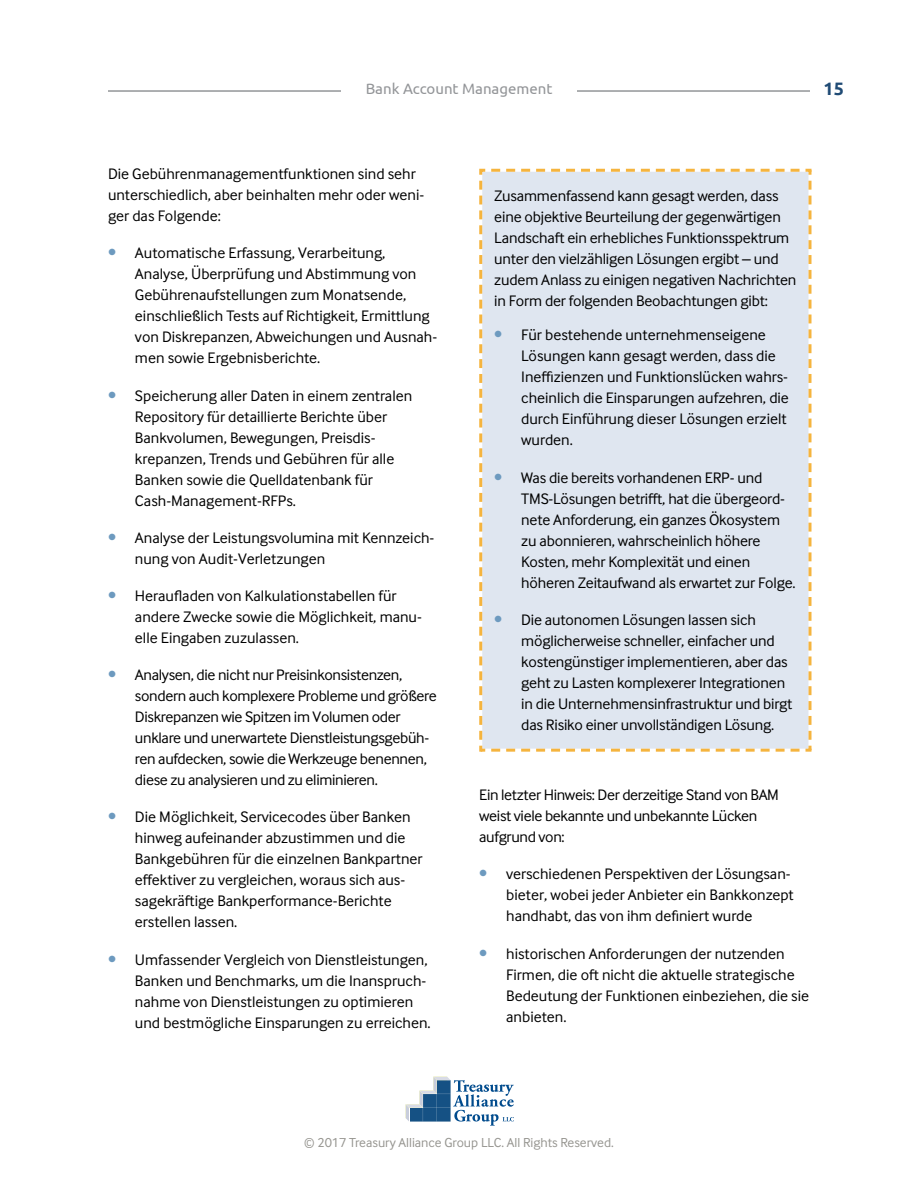
<style>
.page{position:relative;width:918px;height:1188px;background:#fff}
.page>*{position:absolute;margin:0;border:0;box-sizing:border-box;transform-origin:0 0}
.t1{font:700 18px "Ubuntu";color:#204b75}
.t2{font:15.75px/21px "Inter Face";color:#000}
.t3{font:15.75px/21px "Inter Face";letter-spacing:-.02em;color:#000}
.t4{font:15px "Ubuntu";color:#939598}
.t5{font:13.5px "Inter Face";color:#969590}
.s1{font-weight:700;color:#6d9abf}
</style>
<div class="page">
<hr style="left:108px;top:90px;width:702px;height:2px;background:#939598">
<svg style="left:405px;top:1076px;width:109px;height:50px"></svg>
<div style="left:341px;top:73px;width:236px;height:31px;background:#fff"></div>
<svg style="left:479px;top:168px;width:333px;height:578px;background:#e4e3df"></svg>
<div style="left:491px;top:169px;width:321px;height:571px;background:#dfe6f0"></div>
<svg style="left:479px;top:746px;width:333px;height:6px"></svg>
<p class="t4" style="left:366px;top:80px;width:188px">Bank Account Management</p>
<p class="t1" style="left:824px;top:78px;width:22px">15</p>
<p class="t2" style="left:108px;top:163px;width:318px">Die Gebührenmanagementfunktionen sind sehr unterschiedlich, aber beinhalten mehr oder weni&shy;ger das Folgende:</p>
<p class="t2" style="left:135px;top:243px;width:304px;text-indent:-27px"><span class="s1">•</span> Automatische Erfassung, Verarbeitung, Analyse, Überprüfung und Abstimmung von Gebührenaufstellungen zum Monatsende, einschließlich Tests auf Richtigkeit, Ermittlung von Diskrepanzen, Abweichungen und Ausnah&shy;men sowie Ergebnisberichte.</p>
<p class="t2" style="left:135px;top:385px;width:279px;text-indent:-27px"><span class="s1">•</span> Speicherung aller Daten in einem zentralen Repository für detaillierte Berichte über Bankvolumen, Bewegungen, Preisdis&shy;krepanzen, Trends und Gebühren für alle Banken sowie die Quelldatenbank für Cash-Management-RFPs.</p>
<p class="t2" style="left:135px;top:527px;width:301px;text-indent:-27px"><span class="s1">•</span> Analyse der Leistungsvolumina mit Kennzeich&shy;nung von Audit-Verletzungen</p>
<p class="t2" style="left:135px;top:585px;width:288px;text-indent:-27px"><span class="s1">•</span> Heraufladen von Kalkulationstabellen für andere Zwecke sowie die Möglichkeit, manu&shy;elle Eingaben zuzulassen.</p>
<p class="t3" style="left:135px;top:664px;width:303px;text-indent:-27px"><span class="s1">•</span> Analysen, die nicht nur Preisinkonsistenzen, sondern auch komplexere Probleme und größere Diskrepanzen wie Spitzen im Volumen oder unklare und unerwartete Dienstleistungsgebüh&shy;ren aufdecken, sowie die Werkzeuge benennen, diese zu analysieren und zu eliminieren.</p>
<p class="t2" style="left:135px;top:807px;width:289px;text-indent:-27px"><span class="s1">•</span> Die Möglichkeit, Servicecodes über Banken hinweg aufeinander abzustimmen und die Bankgebühren für die einzelnen Bankpartner effektiver zu vergleichen, woraus sich aus&shy;sagekräftige Bankperformance-Berichte erstellen lassen.</p>
<p class="t2" style="left:135px;top:949px;width:297px;text-indent:-27px"><span class="s1">•</span> Umfassender Vergleich von Dienstleistungen, Banken und Benchmarks, um die Inanspruch&shy;nahme von Dienstleistungen zu optimieren und bestmögliche Einsparungen zu erreichen.</p>
<p class="t2" style="left:494px;top:185px;width:304px">Zusammenfassend kann gesagt werden, dass eine objektive Beurteilung der gegenwärtigen Landschaft ein erhebliches Funktionsspektrum unter den vielzähligen Lösungen ergibt – und zudem Anlass zu einigen negativen Nachrichten in Form der folgenden Beobachtungen gibt:</p>
<p class="t2" style="left:521px;top:325px;width:269px;text-indent:-27px"><span class="s1">•</span> Für bestehende unternehmenseigene Lösungen kann gesagt werden, dass die Ineffizienzen und Funktionslücken wahrs&shy;cheinlich die Einsparungen aufzehren, die durch Einführung dieser Lösungen erzielt wurden.</p>
<p class="t2" style="left:521px;top:467px;width:276px;text-indent:-27px"><span class="s1">•</span> Was die bereits vorhandenen ERP- und TMS-Lösungen betrifft, hat die übergeord&shy;nete Anforderung, ein ganzes Ökosystem zu abonnieren, wahrscheinlich höhere Kosten, mehr Komplexität und einen höheren Zeitaufwand als erwartet zur Folge.</p>
<p class="t2" style="left:521px;top:609px;width:273px;text-indent:-27px"><span class="s1">•</span> Die autonomen Lösungen lassen sich möglicherweise schneller, einfacher und kostengünstiger implementieren, aber das geht zu Lasten komplexerer Integrationen in die Unternehmensinfrastruktur und birgt das Risiko einer unvollständigen Lösung.</p>
<p class="t3" style="left:479px;top:784px;width:301px">Ein letzter Hinweis: Der derzeitige Stand von BAM weist viele bekannte und unbekannte Lücken aufgrund von:</p>
<p class="t2" style="left:506px;top:864px;width:289px;text-indent:-27px"><span class="s1">•</span> verschiedenen Perspektiven der Lösungsan&shy;bieter, wobei jeder Anbieter ein Bankkonzept handhabt, das von ihm definiert wurde</p>
<p class="t2" style="left:506px;top:943px;width:304px;text-indent:-27px"><span class="s1">•</span> historischen Anforderungen der nutzenden Firmen, die oft nicht die aktuelle strategische Bedeutung der Funktionen einbeziehen, die sie anbieten.</p>
<p class="t5" style="left:304px;top:1135px;width:311px">© 2017 Treasury Alliance Group llc. All Rights Reserved.</p>
</div>
